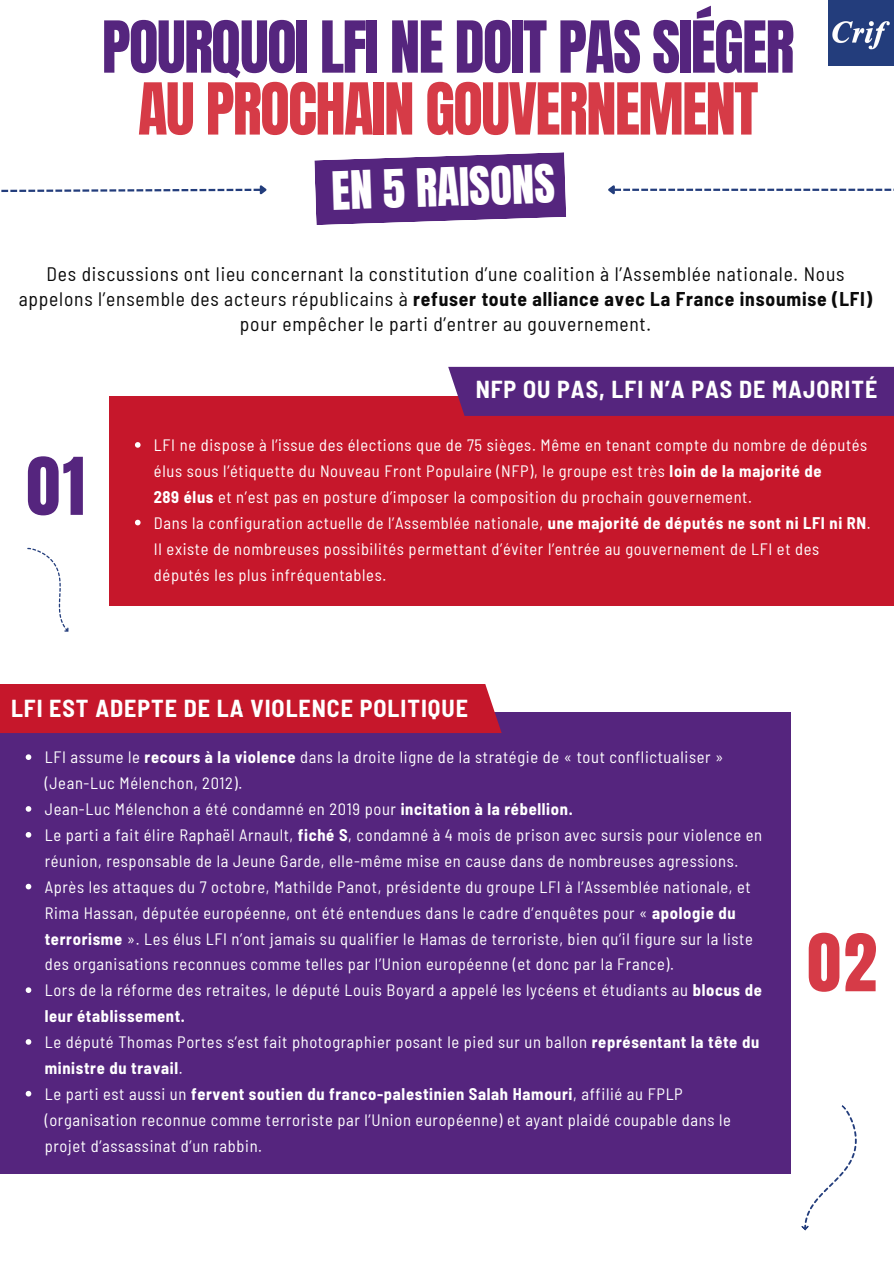
<style>
.page{position:relative;width:894px;height:1264px;background:#fff}
.page>*{position:absolute;margin:0;border:0;box-sizing:border-box;transform-origin:0 0}
.t1{font:67.5px "Anton";color:#55257e}
.t2{font:67.5px "Anton";color:#d63b47}
.t3{font:60.9px/61.8px "Anton";letter-spacing:-.025em;color:#55257e;text-align:center}
.t4{font:45px "Anton";color:#fff}
.t5{font:700 semi-condensed 24px "Barlow";letter-spacing:.04em;color:#fff}
.t6{font:21px "Open Sans";color:#000}
.t7{font:semi-condensed 19.5px/24.8px "Barlow";letter-spacing:.04em;color:#0b0b0b;text-align:center}
.t8{font:semi-condensed 16.5px/25.8px "Barlow";letter-spacing:.04em;color:#fff}
.s1{color:#d63b47}
.s2{font-weight:700}
</style>
<div class="page">
<img style="left:828px;top:0;width:65px;height:65px">
<svg style="left:608px;top:185px;width:286px;height:10px"></svg>
<svg style="left:314px;top:152px;width:252px;height:73px;background:#6b418e"></svg>
<svg style="left:1px;top:185px;width:266px;height:10px"></svg>
<svg style="left:27px;top:548px;width:41px;height:83px"></svg>
<div style="left:109px;top:396px;width:784px;height:209px;background:#c6172b"></div>
<div style="left:448px;top:367px;width:445px;height:49px;background:#55257e"></div>
<div style="left:0;top:712px;width:791px;height:462px;background:#55257e"></div>
<div style="left:0;top:684px;width:501px;height:49px;background:#c6172b"></div>
<svg style="left:135px;top:442px;width:5px;height:6px"></svg>
<svg style="left:135px;top:520px;width:5px;height:5px"></svg>
<svg style="left:26px;top:754px;width:5px;height:6px"></svg>
<svg style="left:26px;top:806px;width:5px;height:5px"></svg>
<svg style="left:26px;top:832px;width:5px;height:5px"></svg>
<svg style="left:26px;top:883px;width:5px;height:6px"></svg>
<svg style="left:26px;top:987px;width:5px;height:5px"></svg>
<svg style="left:26px;top:1039px;width:5px;height:5px"></svg>
<svg style="left:26px;top:1090px;width:5px;height:6px"></svg>
<svg style="left:801px;top:1105px;width:56px;height:125px"></svg>
<p class="t3" style="left:102px;top:17px;width:694px">POURQUOI LFI NE DOIT PAS SIÉGER<br><span class="s1">AU PROCHAIN GOUVERNEMENT</span></p>
<p class="t4" style="left:330px;top:159px;width:225px;rotate:-2deg">EN 5 RAISONS</p>
<h3 class="t7" style="left:19px;top:261px;width:854px">Des discussions ont lieu concernant la constitution d’une coalition à l’Assemblée nationale. Nous appelons l’ensemble des acteurs républicains à <span class="s2">refuser toute alliance avec La France insoumise (LFI) </span>pour empêcher le parti d’entrer au gouvernement.</h3>
<h2 class="t1" style="left:27px;top:438px;width:60px">01</h2>
<h4 class="t5" style="left:475px;top:374px;width:403px">NFP OU PAS, LFI N’A PAS DE MAJORITÉ</h4>
<p class="t8" style="left:154px;top:431px;width:714px">LFI ne dispose à l’issue des élections que de 75 sièges. Même en tenant compte du nombre de députés élus sous l’étiquette du Nouveau Front Populaire (NFP), le groupe est très <span class="s2">loin de la majorité de</span></p>
<p class="t8" style="left:154px;top:483px;width:599px"><span class="s2">289 élus</span> et n’est pas en posture d’imposer la composition du prochain gouvernement.</p>
<p class="t8" style="left:154px;top:509px;width:718px">Dans la configuration actuelle de l’Assemblée nationale, <span class="s2">une majorité de députés ne sont ni LFI ni RN</span>.<br>Il existe de nombreuses possibilités permettant d’éviter l’entrée au gouvernement de LFI et des députés les plus infréquentables.</p>
<h3 class="t5" style="left:11px;top:693px;width:458px">LFI EST ADEPTE DE LA VIOLENCE POLITIQUE</h3>
<p class="t8" style="left:45px;top:743px;width:680px">LFI assume le <span class="s2">recours à la violence</span> dans la droite ligne de la stratégie de « tout conflictualiser » (Jean-Luc Mélenchon, 2012).</p>
<p class="t8" style="left:45px;top:795px;width:529px">Jean-Luc Mélenchon a été condamné en 2019 pour <span class="s2">incitation à la rébellion.</span></p>
<p class="t8" style="left:45px;top:821px;width:718px">Le parti a fait élire Raphaël Arnault, <span class="s2">fiché S</span>, condamné à 4 mois de prison avec sursis pour violence en réunion, responsable de la Jeune Garde, elle-même mise en cause dans de nombreuses agressions.</p>
<p class="t8" style="left:45px;top:873px;width:709px">Après les attaques du 7 octobre, Mathilde Panot, présidente du groupe LFI à l’Assemblée nationale, et Rima Hassan, députée européenne, ont été entendues dans le cadre d’enquêtes pour « <span class="s2">apologie du terrorisme</span> ». Les élus LFI n’ont jamais su qualifier le Hamas de terroriste, bien qu’il figure sur la liste des organisations reconnues comme telles par l’Union européenne (et donc par la France).</p>
<p class="t8" style="left:45px;top:976px;width:718px">Lors de la réforme des retraites, le député Louis Boyard a appelé les lycéens et étudiants au <span class="s2">blocus de leur établissement.</span></p>
<p class="t8" style="left:45px;top:1028px;width:715px">Le député Thomas Portes s’est fait photographier posant le pied sur un ballon <span class="s2">représentant la tête du ministre du travail</span>.</p>
<p class="t8" style="left:45px;top:1080px;width:687px">Le parti est aussi un <span class="s2">fervent soutien du franco-palestinien Salah Hamouri</span>, affilié au FPLP (organisation reconnue comme terroriste par l’Union européenne) et ayant plaidé coupable dans le projet d’assassinat d’un rabbin.</p>
<p class="t6" style="left:236px;top:693px;width:8px">-</p>
<p class="t2" style="left:807px;top:914px;width:71px">02</p>
</div>
